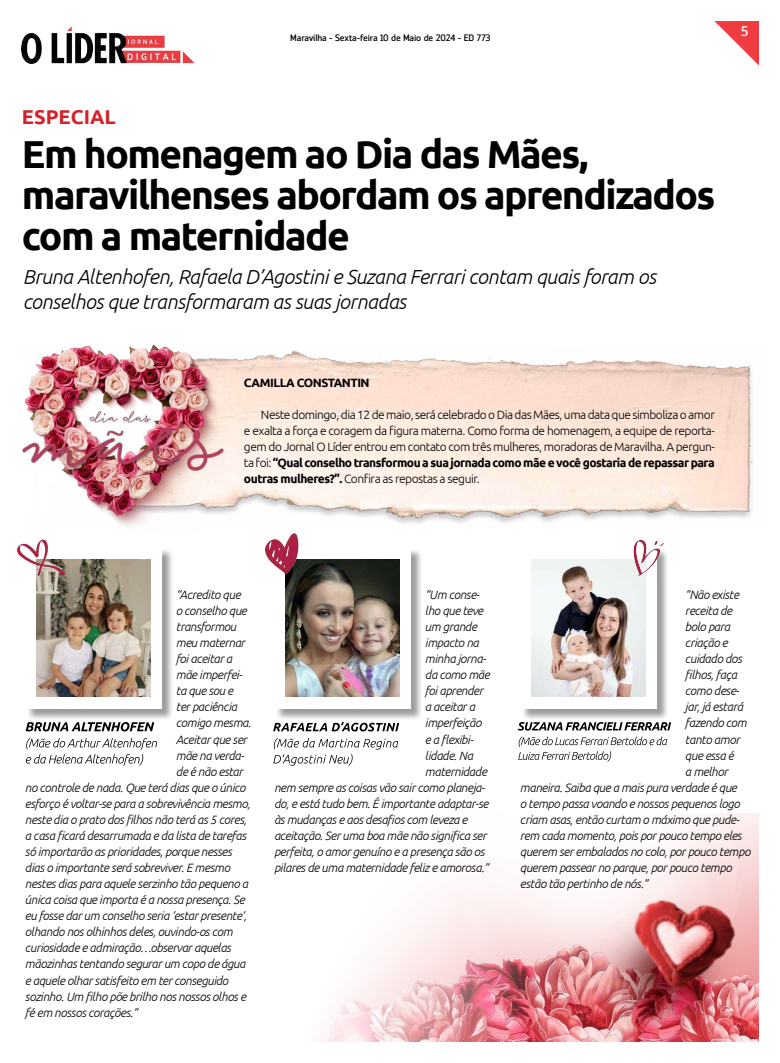
<style>
.page{position:relative;width:780px;height:1063px;background:#fff}
.page>*{position:absolute;margin:0;border:0;box-sizing:border-box;transform-origin:0 0}
.t1{font:700 39px/41px "Ubuntu";letter-spacing:-.04em;color:#000}
.t2{font:italic 300 20.3px/24.4px "Ubuntu";letter-spacing:-.02em;color:#000}
.t3{font:700 20px "Ubuntu";color:#d22229}
.t4{font:14px "Zemestro Std";color:#fff}
.t5{font:italic 300 12.1px "Ubuntu";letter-spacing:-.03em;color:#000}
.t6{font:300 12px/16px "Ubuntu";letter-spacing:-.04em;color:#000;text-align:justify}
.t7{font:700 12px "Ubuntu";letter-spacing:-.04em;color:#000}
.t8{font:9.3px "Zemestro Std";letter-spacing:-.01em;color:#000}
.s1{font-weight:700}
</style>
<div class="page">
<img style="left:714px;top:21px;width:44px;height:44px">
<img style="left:22px;top:26px;width:172px;height:38px">
<img style="left:326px;top:813px;width:432px;height:229px">
<div style="left:26px;top:548px;width:148px;height:173px;background:#000;opacity:.39"></div>
<div style="left:25px;top:547px;width:137px;height:162px;background:#fff"></div>
<div style="left:275px;top:548px;width:148px;height:173px;background:#000;opacity:.39"></div>
<div style="left:274px;top:547px;width:136px;height:162px;background:#fff"></div>
<div style="left:521px;top:548px;width:148px;height:173px;background:#000;opacity:.39"></div>
<div style="left:520px;top:547px;width:136px;height:162px;background:#fff"></div>
<img style="left:162px;top:350px;width:591px;height:204px">
<img style="left:36px;top:559px;width:114px;height:138px">
<img style="left:285px;top:559px;width:114px;height:138px">
<img style="left:531px;top:559px;width:114px;height:138px">
<svg style="left:26px;top:738px;width:131px;height:28px"></svg>
<svg style="left:26px;top:722px;width:128px;height:9px"></svg>
<svg style="left:273px;top:738px;width:125px;height:28px"></svg>
<svg style="left:273px;top:722px;width:126px;height:9px"></svg>
<svg style="left:517px;top:722px;width:154px;height:40px"></svg>
<img style="left:22px;top:344px;width:216px;height:187px">
<img style="left:266px;top:534px;width:38px;height:39px">
<img style="left:627px;top:539px;width:51px;height:38px">
<img style="left:17px;top:539px;width:48px;height:42px">
<p class="t8" style="left:290px;top:32px;width:202px">Maravilha - Sexta-feira 10 de Maio de 2024 - ED 773</p>
<p class="t4" style="left:741px;top:23px;width:9px">5</p>
<h3 class="t3" style="left:22px;top:105px;width:95px">ESPECIAL</h3>
<h1 class="t1" style="left:22px;top:133px;width:695px">Em homenagem ao Dia das Mães, maravilhenses abordam os aprendizados com a maternidade</h1>
<h2 class="t2" style="left:23px;top:264px;width:635px">Bruna Altenhofen, Rafaela D’Agostini e Suzana Ferrari contam quais foram os conselhos que transformaram as suas jornadas</h2>
<p class="t7" style="left:244px;top:375px;width:127px">CAMILLA CONSTANTIN</p>
<p class="t6" style="left:244px;top:406px;width:472px;text-indent:17px">Neste domingo, dia 12 de maio, será celebrado o Dia das Mães, uma data que simboliza o amor e exalta a força e coragem da figura materna. Como forma de homenagem, a equipe de reporta&shy;gem do Jornal O Líder entrou em contato com três mulheres, moradoras de Maravilha. A pergun&shy;ta foi: <span class="s1">“Qual conselho transformou a sua jornada como mãe e você gostaria de repassar para outras mulheres?”.</span> Confira as repostas a seguir.</p>
<p class="t5" style="left:176px;top:587px;width:66px">“Acredito que</p>
<p class="t5" style="left:176px;top:603px;width:72px">o conselho que</p>
<p class="t5" style="left:176px;top:619px;width:62px">transformou</p>
<p class="t5" style="left:176px;top:636px;width:71px">meu maternar</p>
<p class="t5" style="left:176px;top:652px;width:58px">foi aceitar a</p>
<p class="t5" style="left:176px;top:668px;width:68px">mãe imperfei-</p>
<p class="t5" style="left:176px;top:684px;width:59px">ta que sou e</p>
<p class="t5" style="left:176px;top:700px;width:63px">ter paciência</p>
<p class="t5" style="left:176px;top:716px;width:77px">comigo mesma.</p>
<p class="t5" style="left:176px;top:732px;width:73px">Aceitar que ser</p>
<p class="t5" style="left:176px;top:748px;width:70px">mãe na verda-</p>
<p class="t5" style="left:176px;top:764px;width:69px">de é não estar</p>
<p class="t5" style="left:25px;top:780px;width:222px">no controle de nada. Que terá dias que o único</p>
<p class="t5" style="left:25px;top:796px;width:227px">esforço é voltar-se para a sobrevivência mesmo,</p>
<p class="t5" style="left:25px;top:812px;width:223px">neste dia o prato dos filhos não terá as 5 cores,</p>
<p class="t5" style="left:25px;top:828px;width:223px">a casa ficará desarrumada e da lista de tarefas</p>
<p class="t5" style="left:25px;top:844px;width:208px">só importarão as prioridades, porque nesses</p>
<p class="t5" style="left:25px;top:860px;width:206px">dias o importante será sobreviver. E mesmo</p>
<p class="t5" style="left:25px;top:877px;width:225px">nestes dias para aquele serzinho tão pequeno a</p>
<p class="t5" style="left:25px;top:893px;width:221px">única coisa que importa é a nossa presença. Se</p>
<p class="t5" style="left:25px;top:909px;width:223px">eu fosse dar um conselho seria ‘estar presente’,</p>
<p class="t5" style="left:25px;top:925px;width:209px">olhando nos olhinhos deles, ouvindo-os com</p>
<p class="t5" style="left:25px;top:941px;width:208px">curiosidade e admiração…observar aquelas</p>
<p class="t5" style="left:25px;top:957px;width:222px">mãozinhas tentando segurar um copo de água</p>
<p class="t5" style="left:25px;top:973px;width:205px">e aquele olhar satisfeito em ter conseguido</p>
<p class="t5" style="left:25px;top:989px;width:223px">sozinho. Um filho põe brilho nos nossos olhos e</p>
<p class="t5" style="left:25px;top:1005px;width:114px">fé em nossos corações.”</p>
<p class="t5" style="left:425px;top:587px;width:56px">“Um conse-</p>
<p class="t5" style="left:425px;top:603px;width:60px">lho que teve</p>
<p class="t5" style="left:425px;top:619px;width:53px">um grande</p>
<p class="t5" style="left:425px;top:636px;width:55px">impacto na</p>
<p class="t5" style="left:425px;top:652px;width:63px">minha jorna-</p>
<p class="t5" style="left:425px;top:668px;width:66px">da como mãe</p>
<p class="t5" style="left:425px;top:684px;width:60px">foi aprender</p>
<p class="t5" style="left:425px;top:700px;width:52px">a aceitar a</p>
<p class="t5" style="left:425px;top:716px;width:58px">imperfeição</p>
<p class="t5" style="left:425px;top:732px;width:50px">e a flexibi-</p>
<p class="t5" style="left:425px;top:748px;width:50px">lidade. Na</p>
<p class="t5" style="left:425px;top:764px;width:63px">maternidade</p>
<p class="t5" style="left:274px;top:780px;width:212px">nem sempre as coisas vão sair como planeja-</p>
<p class="t5" style="left:274px;top:796px;width:216px">do, e está tudo bem. É importante adaptar-se</p>
<p class="t5" style="left:274px;top:812px;width:195px">às mudanças e aos desafios com leveza e</p>
<p class="t5" style="left:274px;top:828px;width:214px">aceitação. Ser uma boa mãe não significa ser</p>
<p class="t5" style="left:274px;top:844px;width:212px">perfeita, o amor genuíno e a presença são os</p>
<p class="t5" style="left:274px;top:860px;width:216px">pilares de uma maternidade feliz e amorosa.”</p>
<p class="t5" style="left:685px;top:587px;width:56px">“Não existe</p>
<p class="t5" style="left:685px;top:603px;width:49px">receita de</p>
<p class="t5" style="left:685px;top:619px;width:47px">bolo para</p>
<p class="t5" style="left:685px;top:636px;width:44px">criação e</p>
<p class="t5" style="left:685px;top:652px;width:59px">cuidado dos</p>
<p class="t5" style="left:685px;top:668px;width:54px">filhos, faça</p>
<p class="t5" style="left:685px;top:684px;width:56px">como dese-</p>
<p class="t5" style="left:685px;top:700px;width:59px">jar, já estará</p>
<p class="t5" style="left:685px;top:716px;width:63px">fazendo com</p>
<p class="t5" style="left:685px;top:732px;width:56px">tanto amor</p>
<p class="t5" style="left:685px;top:748px;width:50px">que essa é</p>
<p class="t5" style="left:685px;top:764px;width:44px">a melhor</p>
<p class="t5" style="left:520px;top:780px;width:218px">maneira. Saiba que a mais pura verdade é que</p>
<p class="t5" style="left:520px;top:796px;width:221px">o tempo passa voando e nossos pequenos logo</p>
<p class="t5" style="left:520px;top:812px;width:221px">criam asas, então curtam o máximo que pude-</p>
<p class="t5" style="left:520px;top:828px;width:223px">rem cada momento, pois por pouco tempo eles</p>
<p class="t5" style="left:520px;top:844px;width:232px">querem ser embalados no colo, por pouco tempo</p>
<p class="t5" style="left:520px;top:860px;width:213px">querem passear no parque, por pouco tempo</p>
<p class="t5" style="left:520px;top:877px;width:130px">estão tão pertinho de nós.”</p>
</div>
